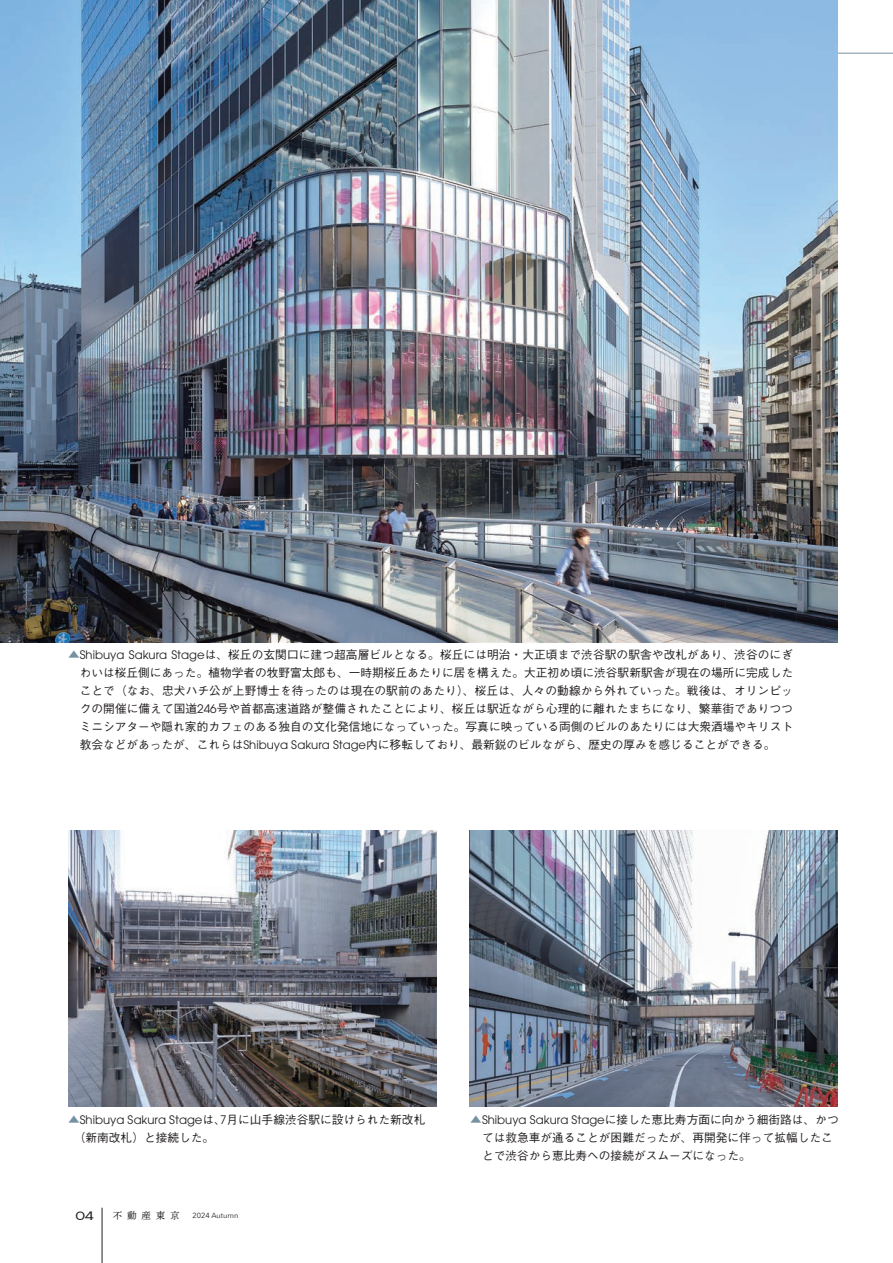
<style>
.page{position:relative;width:893px;height:1263px;background:#fff}
.page>*{position:absolute;margin:0;border:0;box-sizing:border-box;transform-origin:0 0}
.t1{font:500 11.7px/18px "Gothic BBB Pro";color:#231f20;text-align:justify}
.t2{font:11.7px "ITC Avant Garde Pro";color:#231f20}
.t3{font:9.6px "Ten Mincho";letter-spacing:.5em;color:#231f20}
.t4{font:7.5px "Avenir Next";color:#231f20}
.s1{color:#7492a1}
.s2{font-family:"ITC Avant Garde Pro";font-weight:400}
.s3{font-family:"Gothic BBB Pro";font-weight:500;color:#7492a1}
.s4{font-family:"Gothic BBB Pro";font-weight:500}
.s5{font-family:"Copperplate";font-weight:300;font-size:15.9px}
</style>
<div class="page">
<hr style="left:0;top:53px;width:893px;height:1px;background:#7492a1">
<img style="left:0;top:0;width:838px;height:643px">
<img style="left:68px;top:830px;width:368px;height:277px">
<img style="left:469px;top:830px;width:369px;height:277px">
<hr style="left:102px;top:1208px;width:1px;height:55px;background:#231f20">
<p class="t1" style="left:80px;top:644px;width:715px;text-indent:-12px"><span class="s1">▲</span><span class="s2">Shibuya Sakura Stage</span>は、桜丘の玄関口に建つ超高層ビルとなる。桜丘には明治・大正頃まで渋谷駅の駅舎や改札があり、渋谷のにぎわいは桜丘側にあった。植物学者の牧野富太郎も、一時期桜丘あたりに居を構えた。大正初め頃に渋谷駅新駅舎が現在の場所に完成したことで（なお、忠犬ハチ公が上野博士を待ったのは現在の駅前のあたり）、桜丘は、人々の動線から外れていった。戦後は、オリンピックの開催に備えて国道<span class="s2">246</span>号や首都高速道路が整備されたことにより、桜丘は駅近ながら心理的に離れたまちになり、繁華街でありつつミニシアターや隠れ家的カフェのある独自の文化発信地になっていった。写真に映っている両側のビルのあたりには大衆酒場やキリスト教会などがあったが、これらは<span class="s2">Shibuya Sakura Stage</span>内に移転しており、最新鋭のビルながら、歴史の厚みを感じることができる。</p>
<p class="t2" style="left:68px;top:1113px;width:359px"><span class="s3">▲</span> Shibuya Sakura Stage<span class="s4">は、</span>7<span class="s4">月に山手線渋谷駅に設けられた新改札</span></p>
<p class="t1" style="left:74px;top:1127px;width:142px">（新南改札）と接続した。</p>
<p class="t3" style="left:75px;top:1210px;width:106px"><span class="s5">04</span> 不動産東京</p>
<p class="t4" style="left:192px;top:1209px;width:48px">2024 Autumn</p>
<p class="t1" style="left:482px;top:1109px;width:358px;text-align:left;text-indent:-12px"><span class="s1">▲</span> <span class="s2">Shibuya Sakura Stage</span>に接した恵比寿方面に向かう細街路は、かつては救急車が通ることが困難だったが、再開発に伴って拡幅したことで渋谷から恵比寿への接続がスムーズになった。</p>
</div>
